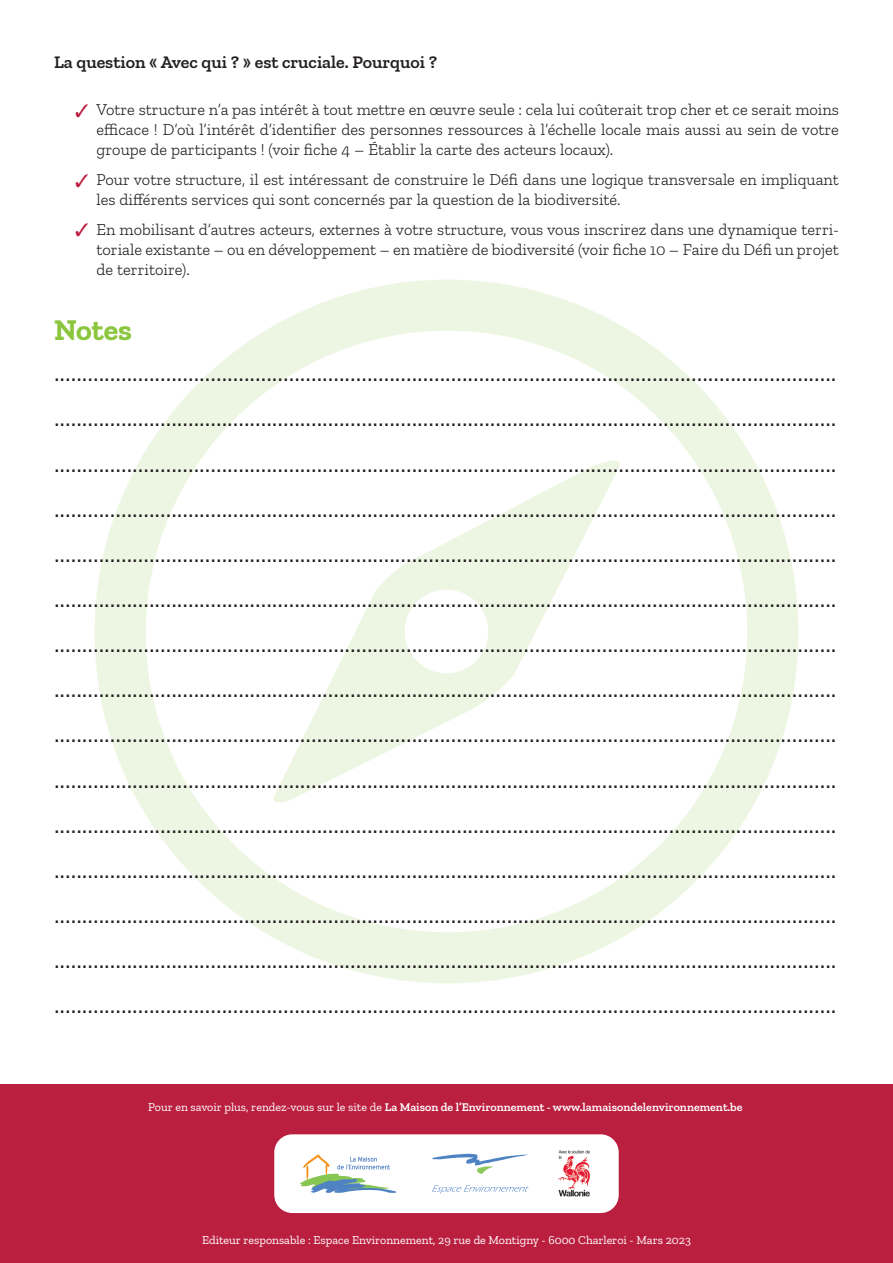
<style>
.page{position:relative;width:893px;height:1263px;background:#fff}
.page>*{position:absolute;margin:0;border:0;box-sizing:border-box;transform-origin:0 0}
.t1{font:700 30px "Zilla Slab";color:#8bc63e}
.t2{font:300 27px/45.2px "Zilla Slab";color:#231f20;text-align:justify}
.t3{font:600 18px "Zilla Slab";color:#231f20}
.t4{font:300 16.5px/19.8px "Zilla Slab";color:#231f20;text-align:justify}
.t5{font:600 12px "Zilla Slab";color:#fff}
.t6{font:12px "Zilla Slab";color:#fff}
.s1{color:#bb1f40}
.s2{font-weight:400}
</style>
<div class="page">
<svg style="left:95px;top:280px;width:703px;height:703px"></svg>
<svg style="left:268px;top:458px;width:356px;height:348px"></svg>
<div style="left:0;top:1084px;width:893px;height:179px;background:#bb1f40"></div>
<div style="left:274px;top:1134px;width:345px;height:79px;background:#fff;border-radius:18px"></div>
<svg style="left:300px;top:1154px;width:97px;height:39px"></svg>
<svg style="left:432px;top:1154px;width:96px;height:20px"></svg>
<svg style="left:432px;top:1185px;width:97px;height:8px"></svg>
<img style="left:558px;top:1150px;width:32px;height:47px">
<p class="t3" style="left:54px;top:52px;width:385px">La question « Avec qui ? » est cruciale. Pourquoi ?</p>
<p class="t4" style="left:97px;top:100px;width:744px;text-indent:-21px"><span class="s1">✓</span> Votre structure n’a pas intérêt à tout mettre en œuvre seule : cela lui coûterait trop cher et ce serait moins efficace ! D’où l’intérêt d’identifier des personnes ressources à l’échelle locale mais aussi au sein de votre groupe de participants ! (voir fiche 4 – Établir la carte des acteurs locaux).</p>
<p class="t4" style="left:97px;top:170px;width:744px;text-indent:-21px"><span class="s1">✓</span> Pour votre structure, il est intéressant de construire le Défi dans une logique transversale en impliquant les différents services qui sont concernés par la question de la biodiversité.</p>
<p class="t4" style="left:97px;top:220px;width:744px;text-indent:-21px"><span class="s1">✓</span> En mobilisant d’autres acteurs, externes à votre structure, vous vous inscrirez dans une dynamique terri&shy;toriale existante – ou en développement – en matière de biodiversité (voir fiche 10 – Faire du Défi un projet de territoire).</p>
<p class="t1" style="left:54px;top:313px;width:79px">Notes</p>
<p class="t2" style="left:54px;top:350px;width:784px">............................................................................................................................................ ............................................................................................................................................ ............................................................................................................................................ ............................................................................................................................................ ............................................................................................................................................ ............................................................................................................................................ ............................................................................................................................................ ............................................................................................................................................ ............................................................................................................................................ ............................................................................................................................................ ............................................................................................................................................ ............................................................................................................................................ ............................................................................................................................................ ............................................................................................................................................ ............................................................................................................................................</p>
<p class="t5" style="left:148px;top:1100px;width:596px"><span class="s2">Pour en savoir plus, rendez-vous sur le site de</span> La Maison de l’Environnement - www.lamaisondelenvironnement.be</p>
<p class="t6" style="left:202px;top:1233px;width:490px">Editeur responsable : Espace Environnement, 29 rue de Montigny - 6000 Charleroi - Mars 2023</p>
</div>
